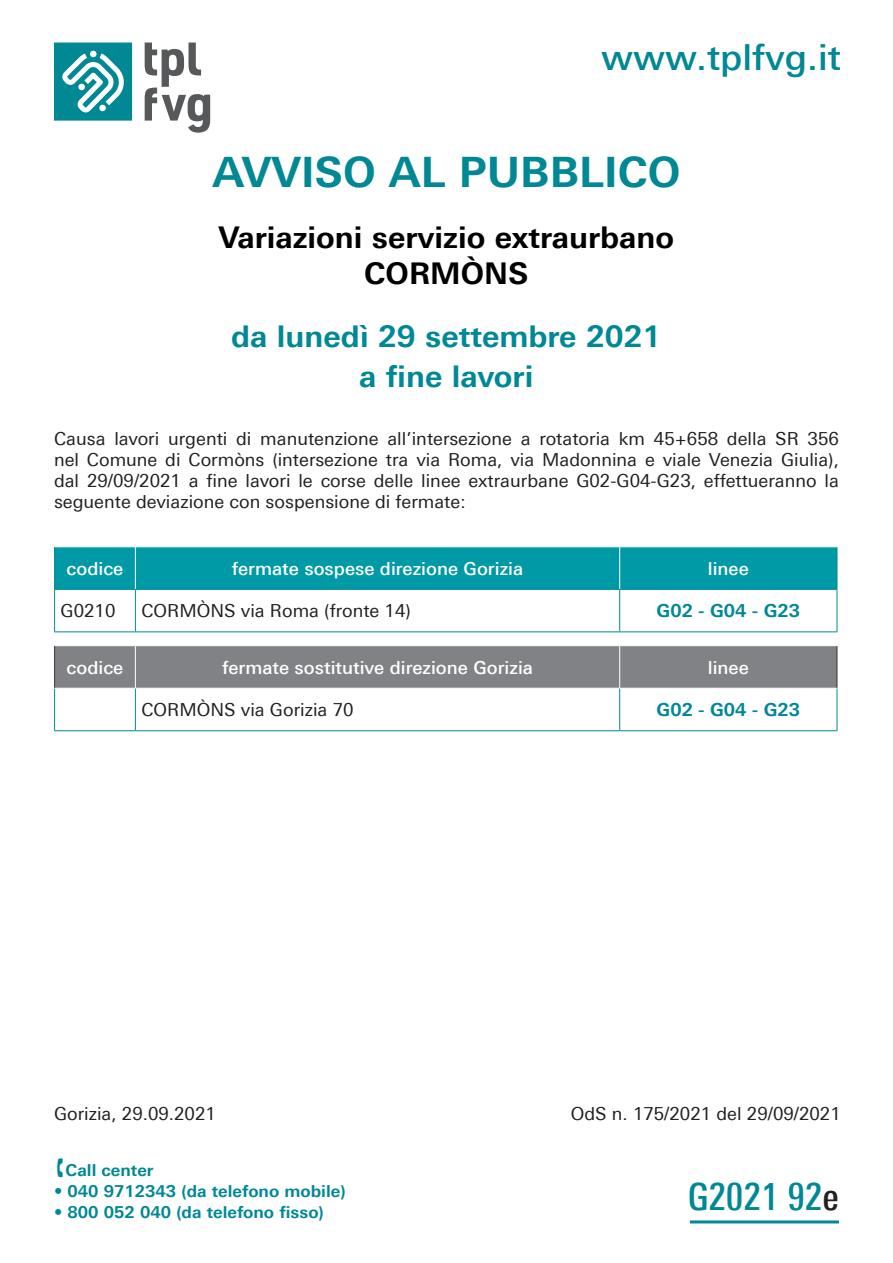
<style>
.page{position:relative;width:893px;height:1263px;background:#fff}
.page>*{position:absolute;margin:0;border:0;box-sizing:border-box;transform-origin:0 0}
.t1{font:700 42px "Univers Next Pro";color:#008895}
.t2{font:500 condensed 37.5px "Univers Next Pro";color:#008895}
.t3{font:500 36px "Univers Next Pro";color:#008895}
.t4{font:700 30px "Univers Next Pro";color:#000}
.t5{font:700 30px "Univers Next Pro";color:#008895}
.t6{font:18px/21px "Univers Next Pro";color:#231f20;text-align:justify}
.t7{font:500 18px "Univers Next Pro";color:#fff}
.t8{font:700 18px "Univers Next Pro";color:#008895}
.t9{font:700 16.5px "Univers Next Pro";color:#008895}
.s1{color:#231f20}
</style>
<div class="page">
<svg style="left:145px;top:43px;width:65px;height:90px"></svg>
<svg style="left:54px;top:43px;width:78px;height:78px"></svg>
<hr style="left:690px;top:1220px;width:149px;height:3px;background:#008895">
<div style="left:55px;top:547px;width:782px;height:42px;background:#0099a6"></div>
<hr style="left:54px;top:590px;width:1px;height:41px;background:#008895">
<hr style="left:135px;top:590px;width:1px;height:41px;background:#008895">
<hr style="left:619px;top:590px;width:1px;height:41px;background:#008895">
<hr style="left:837px;top:590px;width:1px;height:41px;background:#008895">
<hr style="left:54px;top:631px;width:81px;height:1px;background:#008895">
<hr style="left:135px;top:631px;width:485px;height:1px;background:#008895">
<hr style="left:620px;top:631px;width:217px;height:1px;background:#008895">
<hr style="left:135px;top:547px;width:1px;height:42px;background:#fff">
<hr style="left:619px;top:547px;width:1px;height:42px;background:#fff">
<hr style="left:54px;top:589px;width:81px;height:1px;background:#008895">
<hr style="left:135px;top:589px;width:485px;height:1px;background:#008895">
<hr style="left:620px;top:589px;width:217px;height:1px;background:#008895">
<hr style="left:54px;top:547px;width:1px;height:42px;background:#008895">
<hr style="left:837px;top:547px;width:1px;height:42px;background:#008895">
<div style="left:55px;top:646px;width:782px;height:42px;background:#808285"></div>
<hr style="left:135px;top:646px;width:1px;height:42px;background:#fff">
<hr style="left:619px;top:646px;width:1px;height:42px;background:#fff">
<hr style="left:54px;top:689px;width:1px;height:41px;background:#008895">
<hr style="left:837px;top:689px;width:1px;height:41px;background:#008895">
<hr style="left:54px;top:646px;width:1px;height:42px;background:#3b3532">
<hr style="left:837px;top:646px;width:1px;height:42px;background:#3b3532">
<hr style="left:135px;top:689px;width:1px;height:41px;background:#008895">
<hr style="left:619px;top:689px;width:1px;height:41px;background:#008895">
<hr style="left:54px;top:730px;width:81px;height:1px;background:#008895">
<hr style="left:135px;top:730px;width:485px;height:1px;background:#008895">
<hr style="left:620px;top:730px;width:217px;height:1px;background:#008895">
<h3 class="t3" style="left:601px;top:35px;width:241px">www.tplfvg.it</h3>
<h1 class="t1" style="left:212px;top:147px;width:470px">AVVISO AL PUBBLICO</h1>
<p class="t4" style="left:218px;top:219px;width:457px">Variazioni servizio extraurbano</p>
<p class="t4" style="left:364px;top:255px;width:166px">CORMÒNS</p>
<p class="t5" style="left:231px;top:318px;width:432px">da lunedì 29 settembre 2021</p>
<p class="t5" style="left:359px;top:359px;width:176px">a fine lavori</p>
<p class="t6" style="left:54px;top:428px;width:786px">Causa lavori urgenti di manutenzione all’intersezione a rotatoria km 45+658 della SR 356 nel Comune di Cormòns (intersezione tra via Roma, via Madonnina e viale Venezia Giulia), dal 29/09/2021 a fine lavori le corse delle linee extraurbane G02-G04-G23, effettueranno la seguente deviazione con sospensione di fermate:</p>
<p class="t7" style="left:67px;top:558px;width:58px">codice</p>
<p class="t7" style="left:232px;top:558px;width:293px">fermate sospese direzione Gorizia</p>
<p class="t7" style="left:708px;top:558px;width:43px">linee</p>
<p class="t6" style="left:61px;top:600px;width:56px">G0210</p>
<p class="t6" style="left:141px;top:600px;width:271px">CORMÒNS via Roma (fronte 14)</p>
<p class="t8" style="left:657px;top:600px;width:145px">G02 - G04 - G23</p>
<p class="t7" style="left:67px;top:657px;width:58px">codice</p>
<p class="t7" style="left:222px;top:657px;width:313px">fermate sostitutive direzione Gorizia</p>
<p class="t7" style="left:708px;top:657px;width:43px">linee</p>
<p class="t6" style="left:141px;top:699px;width:214px">CORMÒNS via Gorizia 70</p>
<p class="t8" style="left:657px;top:699px;width:145px">G02 - G04 - G23</p>
<p class="t6" style="left:54px;top:1103px;width:163px">Gorizia, 29.09.2021</p>
<p class="t9" style="left:66px;top:1160px;width:89px">Call center</p>
<p class="t9" style="left:54px;top:1181px;width:293px">• 040 9712343 (da telefono mobile)</p>
<p class="t9" style="left:54px;top:1202px;width:271px">• 800 052 040 (da telefono fisso)</p>
<p class="t6" style="left:571px;top:1103px;width:271px">OdS n. 175/2021 del 29/09/2021</p>
<p class="t2" style="left:688px;top:1175px;width:153px">G2021 92<span class="s1">e</span></p>
</div>
